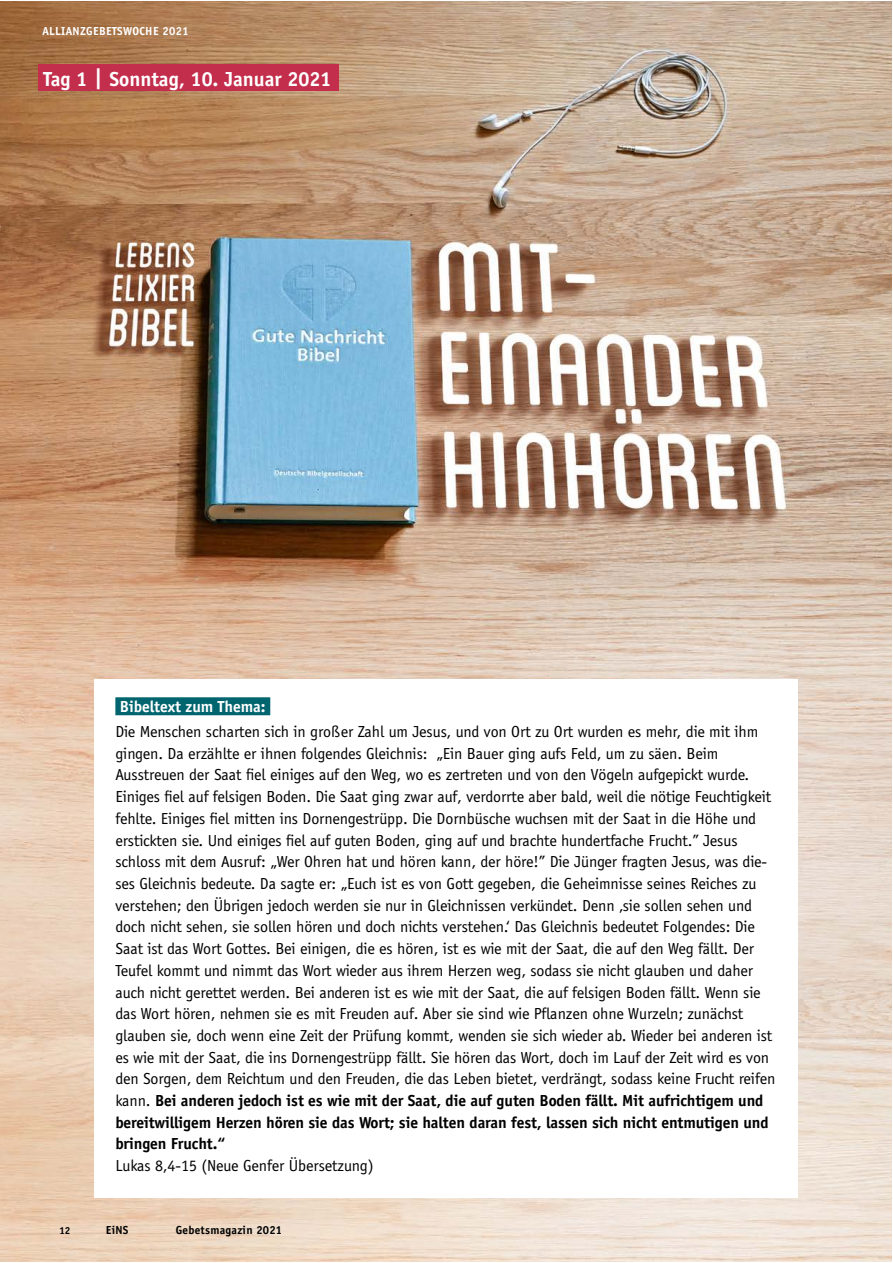
<style>
.page{position:relative;width:893px;height:1263px;background:#fff}
.page>*{position:absolute;margin:0;border:0;box-sizing:border-box;transform-origin:0 0}
.t1{font:700 21px "Officina Sans";color:#fff}
.t2{font:16.5px/21.8px "Officina Sans";letter-spacing:-.005em;color:#000}
.t3{font:700 16.5px "Officina Sans";color:#fff}
.t4{font:700 12px "Officina Sans";letter-spacing:.03em;color:#fff}
.t5{font:700 12px "Officina Sans";letter-spacing:.02em;color:#000}
.t6{font:700 10.5px "Officina Sans";color:#000}
.s1{font-weight:700}
</style>
<div class="page">
<img style="left:0;top:1px;width:891px;height:1261px">
<div style="left:38px;top:65px;width:301px;height:26px;background:#c32e4c"></div>
<div style="left:94px;top:679px;width:703px;height:519px;background:#fff"></div>
<div style="left:115px;top:697px;width:155px;height:18px;background:#00656f"></div>
<p class="t4" style="left:42px;top:26px;width:148px">ALLIANZGEBETSWOCHE 2021</p>
<p class="t1" style="left:44px;top:70px;width:289px">Tag 1 | Sonntag, 10. Januar 2021</p>
<p class="t3" style="left:120px;top:700px;width:147px">Bibeltext zum Thema:</p>
<p class="t2" style="left:115px;top:721px;width:661px">Die Menschen scharten sich in großer Zahl um Jesus, und von Ort zu Ort wurden es mehr, die mit ihm gingen. Da erzählte er ihnen folgendes Gleichnis: „Ein Bauer ging aufs Feld, um zu säen. Beim Ausstreuen der Saat fiel einiges auf den Weg, wo es zertreten und von den Vögeln aufgepickt wurde.<br>Einiges fiel auf felsigen Boden. Die Saat ging zwar auf, verdorrte aber bald, weil die nötige Feuchtigkeit fehlte. Einiges fiel mitten ins Dornengestrüpp. Die Dornbüsche wuchsen mit der Saat in die Höhe und erstickten sie. Und einiges fiel auf guten Boden, ging auf und brachte hundertfache Frucht.” Jesus schloss mit dem Ausruf: „Wer Ohren hat und hören kann, der höre!” Die Jünger fragten Jesus, was die&shy;ses Gleichnis bedeute. Da sagte er: „Euch ist es von Gott gegeben, die Geheimnisse seines Reiches zu verstehen; den Übrigen jedoch werden sie nur in Gleichnissen verkündet. Denn ‚sie sollen sehen und doch nicht sehen, sie sollen hören und doch nichts verstehen.‘ Das Gleichnis bedeutet Folgendes: Die Saat ist das Wort Gottes. Bei einigen, die es hören, ist es wie mit der Saat, die auf den Weg fällt. Der Teufel kommt und nimmt das Wort wieder aus ihrem Herzen weg, sodass sie nicht glauben und daher auch nicht gerettet werden. Bei anderen ist es wie mit der Saat, die auf felsigen Boden fällt. Wenn sie das Wort hören, nehmen sie es mit Freuden auf. Aber sie sind wie Pflanzen ohne Wurzeln; zunächst glauben sie, doch wenn eine Zeit der Prüfung kommt, wenden sie sich wieder ab. Wieder bei anderen ist es wie mit der Saat, die ins Dornengestrüpp fällt. Sie hören das Wort, doch im Lauf der Zeit wird es von den Sorgen, dem Reichtum und den Freuden, die das Leben bietet, verdrängt, sodass keine Frucht reifen kann. <span class="s1">Bei anderen jedoch ist es wie mit der Saat, die auf guten Boden fällt. Mit aufrichtigem und bereitwilligem Herzen hören sie das Wort; sie halten daran fest, lassen sich nicht entmutigen und bringen Frucht.“</span></p>
<p class="t2" style="left:115px;top:1155px;width:260px">Lukas 8,4-15 (Neue Genfer Übersetzung)</p>
<p class="t6" style="left:59px;top:1226px;width:12px">12</p>
<p class="t5" style="left:106px;top:1226px;width:24px">EiNS</p>
<p class="t5" style="left:176px;top:1226px;width:108px">Gebetsmagazin 2021</p>
</div>
